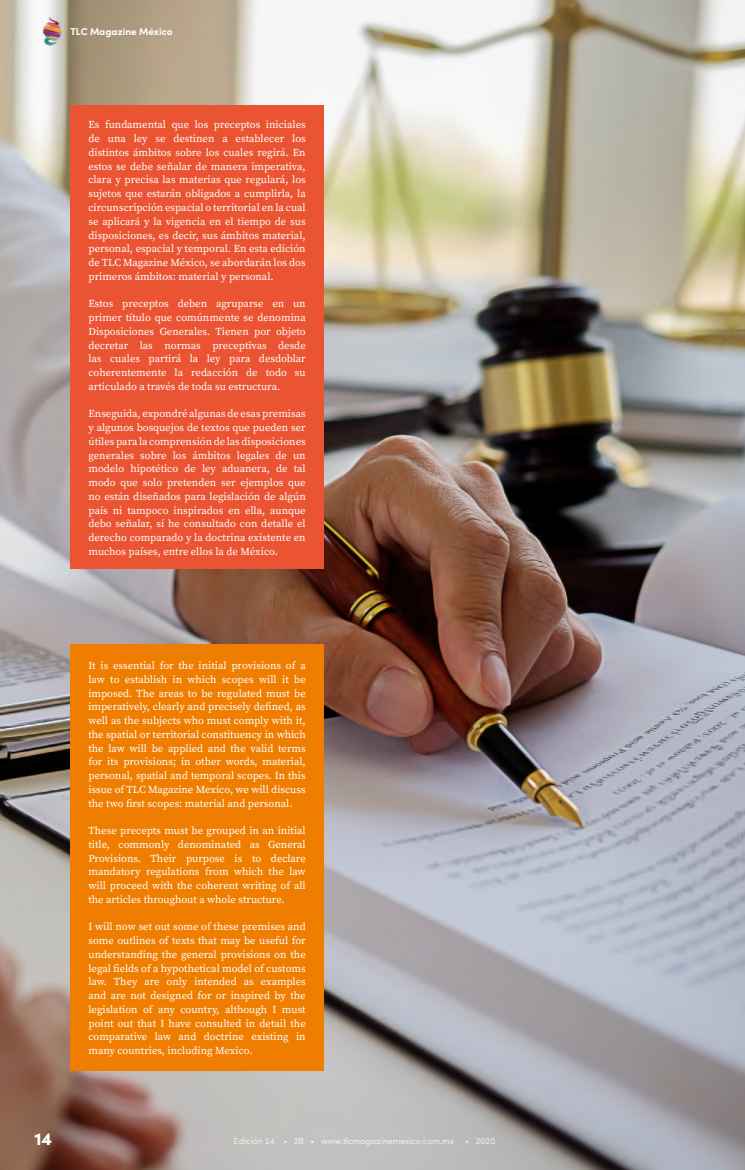
<style>
.page{position:relative;width:745px;height:1170px;background:#fff}
.page>*{position:absolute;margin:0;border:0;box-sizing:border-box;transform-origin:0 0}
.t1{font:900 17.5px "Sofia Pro";color:#fff}
.t2{font:10.62px/13.8px "Source Serif Pro";color:#fff;text-align:justify}
.t3{font:700 10px "Sofia Pro";color:#fff}
.t4{font:500 8.75px "Sofia Pro";color:#fff}
</style>
<div class="page">
<img style="left:0;top:0;width:744px;height:1169px">
<div style="left:70px;top:105px;width:253px;height:464px;background:#ea5432"></div>
<div style="left:70px;top:644px;width:253px;height:426px;background:#ef7d00"></div>
<img style="left:37px;top:17px;width:29px;height:29px">
<p class="t3" style="left:70px;top:24px;width:104px">TLC Magazine México</p>
<p class="t2" style="left:88px;top:118px;width:219px">Es fundamental que los preceptos iniciales de una ley se destinen a establecer los distintos ámbitos sobre los cuales regirá. En estos se debe señalar de manera imperativa, clara y precisa las materias que regulará, los sujetos que estarán obligados a cumplirla, la circunscripción espacial o territorial en la cual se aplicará y la vigencia en el tiempo de sus disposiciones, es decir, sus ámbitos material, personal, espacial y temporal. En esta edición de TLC Magazine México, se abordarán los dos primeros ámbitos: material y personal.</p>
<p class="t2" style="left:88px;top:297px;width:219px">Estos preceptos deben agruparse en un primer título que comúnmente se denomina Disposiciones Generales. Tienen por objeto decretar las normas preceptivas desde las cuales partirá la ley para desdoblar coherentemente la redacción de todo su articulado a través de toda su estructura.</p>
<p class="t2" style="left:88px;top:407px;width:219px">Enseguida, expondré algunas de esas premisas y algunos bosquejos de textos que pueden ser útiles para la comprensión de las disposiciones generales sobre los ámbitos legales de un modelo hipotético de ley aduanera, de tal modo que solo pretenden ser ejemplos que no están diseñados para legislación de algún país ni tampoco inspirados en ella, aunque debo señalar, sí he consultado con detalle el derecho comparado y la doctrina existente en muchos países, entre ellos la de México.</p>
<p class="t2" style="left:88px;top:658px;width:219px">It is essential for the initial provisions of a law to establish in which scopes will it be imposed. The areas to be regulated must be imperatively, clearly and precisely defined, as well as the subjects who must comply with it, the spatial or territorial constituency in which the law will be applied and the valid terms for its provisions; in other words, material, personal, spatial and temporal scopes. In this issue of TLC Magazine Mexico, we will discuss the two first scopes: material and personal.</p>
<p class="t2" style="left:88px;top:823px;width:219px">These precepts must be grouped in an initial title, commonly denominated as General Provisions. Their purpose is to declare mandatory regulations from which the law will proceed with the coherent writing of all the articles throughout a whole structure.</p>
<p class="t2" style="left:88px;top:919px;width:219px">I will now set out some of these premises and some outlines of texts that may be useful for understanding the general provisions on the legal fields of a hypothetical model of customs law. They are only intended as examples and are not designed for or inspired by the legislation of any country, although I must point out that I have consulted in detail the comparative law and doctrine existing in many countries, including Mexico.</p>
<h1 class="t1" style="left:34px;top:1125px;width:19px">14</h1>
<p class="t4" style="left:234px;top:1134px;width:262px">Edición 24 • 2B • www.tlcmagazinemexico.com.mx • 2020</p>
</div>
